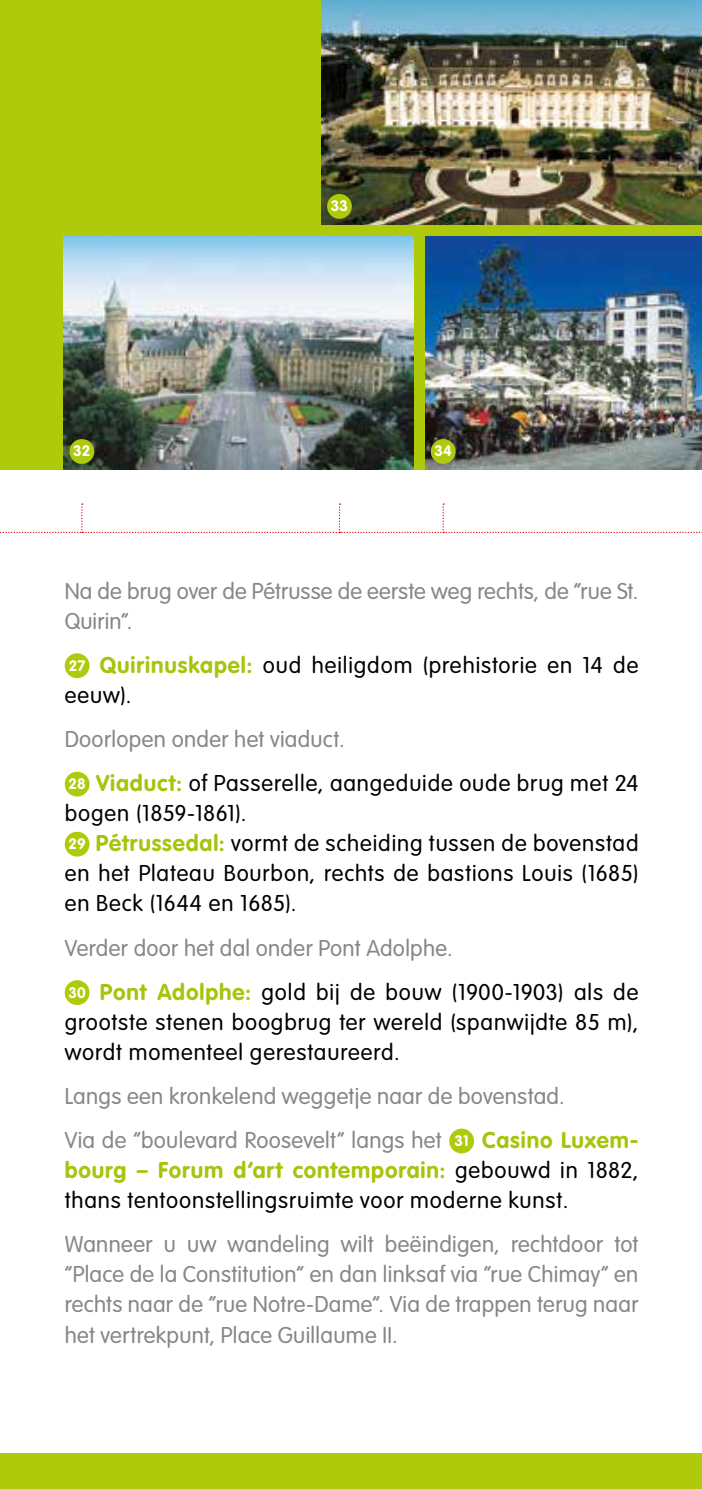
<style>
.page{position:relative;width:702px;height:1489px;background:#fff}
.page>*{position:absolute;margin:0;border:0;box-sizing:border-box;transform-origin:0 0}
.t1{font:300 22.5px/30px "VAG Rounded Std";letter-spacing:.04em;color:#000}
.t2{font:300 22.5px/30px "VAG Rounded Std";letter-spacing:.015em;color:#878787}
.t3{font:700 15px "VAG Rounded Std";color:#fff}
.s1{font-weight:700;font-size:15px;color:#fff}
.s2{font-weight:700;color:#a9c30c}
.s3{color:#878787}
.s4{color:#000}
</style>
<div class="page">
<div style="left:0;top:1453px;width:702px;height:35px;background:#afca0b"></div>
<svg style="left:0;top:503px;width:702px;height:30px"></svg>
<div style="left:0;top:0;width:702px;height:469px;background:#afca0b"></div>
<img style="left:64px;top:236px;width:349px;height:233px">
<img style="left:321px;top:0;width:381px;height:224px">
<img style="left:425px;top:236px;width:277px;height:233px">
<div style="left:69px;top:439px;width:25px;height:25px;background:#afca0b;border-radius:50%"></div>
<div style="left:431px;top:439px;width:24px;height:25px;background:#afca0b;border-radius:50%"></div>
<div style="left:327px;top:194px;width:25px;height:25px;background:#afca0b;border-radius:50%"></div>
<div style="left:65px;top:653px;width:24px;height:25px;background:#afca0b;border-radius:50%"></div>
<div style="left:65px;top:771px;width:24px;height:25px;background:#afca0b;border-radius:50%"></div>
<div style="left:65px;top:831px;width:24px;height:25px;background:#afca0b;border-radius:50%"></div>
<div style="left:65px;top:980px;width:24px;height:24px;background:#afca0b;border-radius:50%"></div>
<div style="left:449px;top:1128px;width:25px;height:25px;background:#afca0b;border-radius:50%"></div>
<p class="t3" style="left:331px;top:197px;width:19px">33</p>
<p class="t3" style="left:73px;top:442px;width:19px">32</p>
<p class="t3" style="left:434px;top:442px;width:19px">34</p>
<p class="t2" style="left:65px;top:576px;width:575px">Na de brug over de Pétrusse de eerste weg rechts, de “rue St.<br>Quirin”.</p>
<p class="t1" style="left:65px;top:651px;width:575px"><span class="s1">27</span> <span class="s2">Quirinuskapel:</span> oud heiligdom (prehistorie en 14 de eeuw).</p>
<p class="t1" style="left:65px;top:718px;width:575px;line-height:44.2px"><span class="s3">Doorlopen onder het viaduct.<br></span><span class="s1">28</span> <span class="s2">Viaduct:</span> of Passerelle, aangeduide oude brug met 24</p>
<p class="t1" style="left:65px;top:799px;width:575px">bogen (1859-1861).<br><span class="s1">29</span> <span class="s2">Pétrussedal:</span> vormt de scheiding tussen de bovenstad en het Plateau Bourbon, rechts de bastions Louis (1685) en Beck (1644 en 1685).</p>
<p class="t2" style="left:65px;top:926px;width:575px;line-height:44.2px">Verder door het dal onder Pont Adolphe.<br><span class="s1">30</span> <span class="s2">Pont Adolphe:</span> <span class="s4">gold bij de bouw (1900-1903) als de</span></p>
<p class="t1" style="left:65px;top:1007px;width:575px">grootste stenen boogbrug ter wereld (spanwijdte 85 m), wordt momenteel gerestaureerd.</p>
<p class="t2" style="left:65px;top:1074px;width:575px;line-height:44.2px">Langs een kronkelend weggetje naar de bovenstad.<br>Via de “boulevard Roosevelt” langs het <span class="s1">31</span> <span class="s2">Casino Luxem-</span></p>
<p class="t1" style="left:65px;top:1156px;width:575px"><span class="s2">bourg – Forum d’art contemporain:</span> gebouwd in 1882, thans tentoonstellingsruimte voor moderne kunst.</p>
<p class="t2" style="left:65px;top:1230px;width:575px;text-align:justify">Wanneer u uw wandeling wilt beëindigen, rechtdoor tot “Place de la Constitution” en dan linksaf via “rue Chimay” en rechts naar de “rue Notre-Dame”. Via de trappen terug naar het vertrekpunt, Place Guillaume II.</p>
</div>
